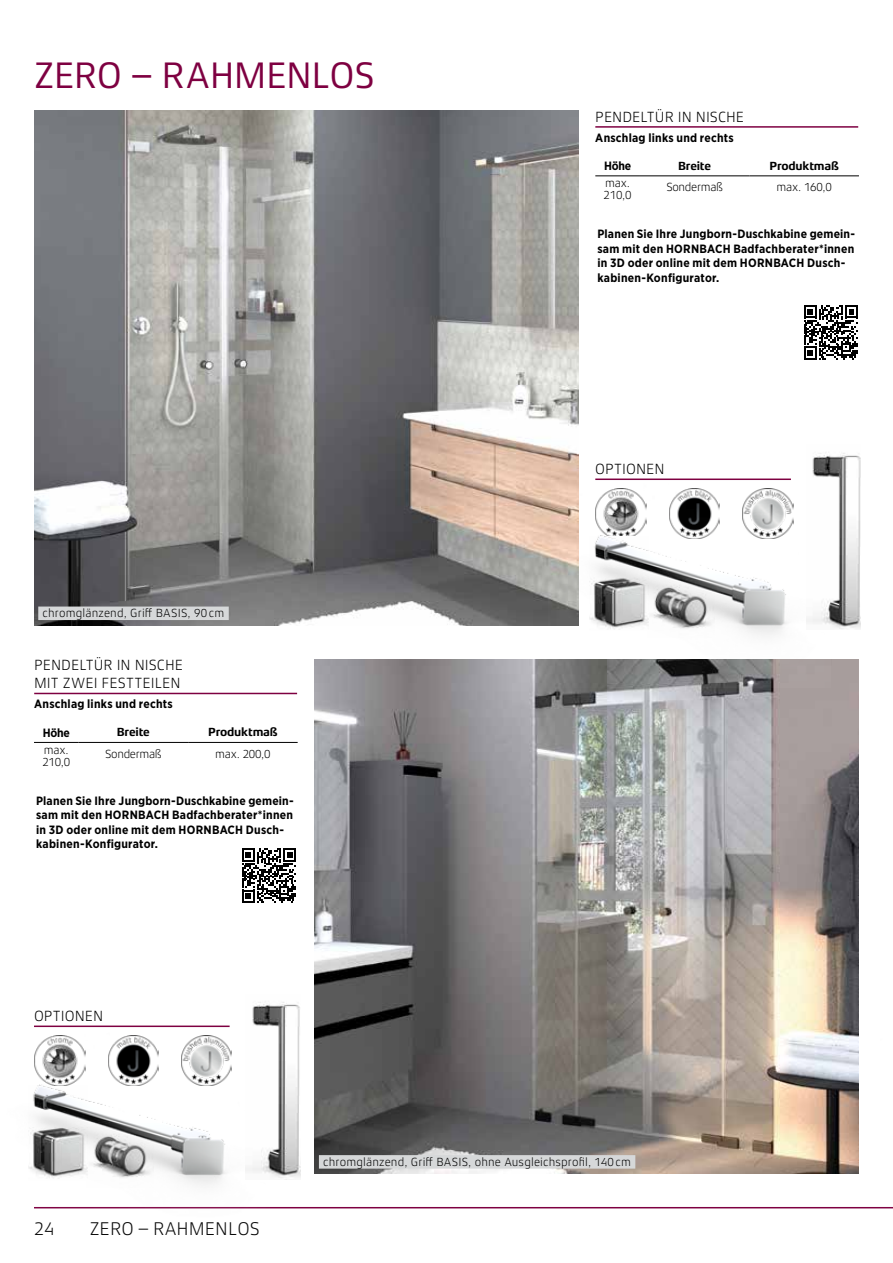
<style>
.page{position:relative;width:893px;height:1263px;background:#fff}
.page>*{position:absolute;margin:0;border:0;box-sizing:border-box;transform-origin:0 0}
.t1{font:37.5px "Xenois Sans Pro";letter-spacing:-.015em;color:#7e0041}
.t2{font:300 18.75px "Xenois Sans Pro";color:#000}
.t3{font:300 15px/18px "Xenois Sans Pro";color:#000}
.t4{font:700 12px/14.4px "Gotham Narrow";letter-spacing:.02em;color:#000}
.t5{font:300 12px/12px "Xenois Sans Pro";letter-spacing:.005em;color:#000}
.t6{font:700 12px "Xenois Sans Pro";letter-spacing:-.02em;color:#000}
.t7{font:300 12px "Xenois Sans Pro";letter-spacing:-.03em;color:#000}
</style>
<div class="page">
<hr style="left:34px;top:1207px;width:859px;height:1px;background:#7e0041">
<img style="left:34px;top:111px;width:544px;height:514px">
<hr style="left:595px;top:126px;width:263px;height:2px;background:#7e0041">
<hr style="left:34px;top:693px;width:263px;height:1px;background:#7e0041">
<img style="left:315px;top:659px;width:544px;height:515px">
<hr style="left:595px;top:175px;width:45px;height:1px;background:#000">
<hr style="left:640px;top:175px;width:109px;height:1px;background:#000">
<hr style="left:749px;top:175px;width:110px;height:1px;background:#000">
<hr style="left:34px;top:742px;width:45px;height:1px;background:#000">
<hr style="left:79px;top:742px;width:109px;height:1px;background:#000">
<hr style="left:188px;top:742px;width:110px;height:1px;background:#000">
<div style="left:319px;top:1155px;width:316px;height:13px;background:#d6d8d9"></div>
<div style="left:38px;top:606px;width:191px;height:14px;background:#d6d8d9"></div>
<img style="left:28px;top:1025px;width:242px;height:184px">
<img style="left:246px;top:1002px;width:54px;height:177px">
<img style="left:35px;top:1035px;width:50px;height:51px">
<img style="left:108px;top:1035px;width:51px;height:51px">
<img style="left:182px;top:1035px;width:50px;height:51px">
<img style="left:548px;top:405px;width:283px;height:283px">
<img style="left:806px;top:445px;width:55px;height:185px">
<svg style="left:804px;top:305px;width:54px;height:55px"></svg>
<svg style="left:242px;top:848px;width:54px;height:55px"></svg>
<h1 class="t1" style="left:34px;top:54px;width:342px">ZERO – RAHMENLOS</h1>
<p class="t5" style="left:43px;top:607px;width:183px">chromglänzend, Griff BASIS, 90 cm</p>
<p class="t3" style="left:34px;top:656px;width:151px">PENDELTÜR IN NISCHE<br>MIT ZWEI FESTTEILEN</p>
<p class="t4" style="left:34px;top:697px;width:140px">Anschlag links und rechts</p>
<p class="t4" style="left:43px;top:725px;width:29px">Höhe</p>
<p class="t6" style="left:117px;top:725px;width:35px">Breite</p>
<p class="t6" style="left:208px;top:725px;width:71px">Produktmaß</p>
<p class="t5" style="left:42px;top:743px;width:29px">max.<br>210,0</p>
<p class="t7" style="left:105px;top:747px;width:58px">Sondermaß</p>
<p class="t5" style="left:215px;top:747px;width:57px">max. 200,0</p>
<p class="t4" style="left:36px;top:793px;width:258px">Planen Sie Ihre Jungborn-Duschkabine gemein&shy;sam mit den HORNBACH Badfachberater*innen in 3D oder online mit dem HORNBACH Dusch&shy;kabinen-Konfigurator.</p>
<p class="t3" style="left:34px;top:1007px;width:71px">OPTIONEN</p>
<p class="t3" style="left:595px;top:108px;width:151px">PENDELTÜR IN NISCHE</p>
<p class="t4" style="left:595px;top:130px;width:140px">Anschlag links und rechts</p>
<p class="t4" style="left:604px;top:158px;width:29px">Höhe</p>
<p class="t6" style="left:678px;top:159px;width:35px">Breite</p>
<p class="t6" style="left:769px;top:159px;width:71px">Produktmaß</p>
<p class="t5" style="left:604px;top:177px;width:29px">max.<br>210,0</p>
<p class="t7" style="left:666px;top:180px;width:58px">Sondermaß</p>
<p class="t5" style="left:776px;top:181px;width:57px">max. 160,0</p>
<p class="t4" style="left:597px;top:227px;width:258px">Planen Sie Ihre Jungborn-Duschkabine gemein&shy;sam mit den HORNBACH Badfachberater*innen in 3D oder online mit dem HORNBACH Dusch&shy;kabinen-Konfigurator.</p>
<p class="t3" style="left:595px;top:460px;width:71px">OPTIONEN</p>
<h2 class="t2" style="left:34px;top:1218px;width:22px">24</h2>
<h2 class="t2" style="left:90px;top:1218px;width:172px">ZERO – RAHMENLOS</h2>
<p class="t5" style="left:323px;top:1156px;width:309px">chromglänzend, Griff BASIS, ohne Ausgleichsprofil, 140 cm</p>
</div>
